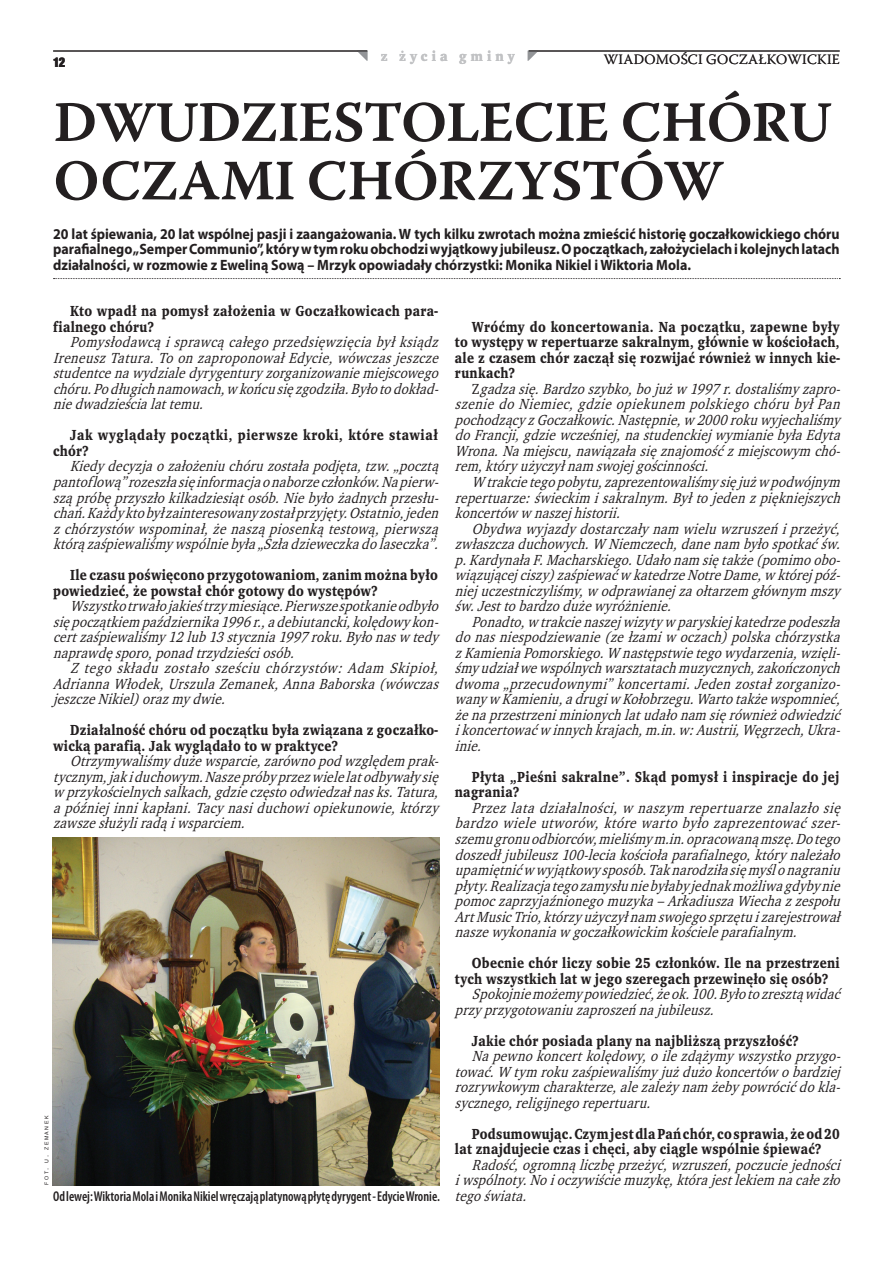
<style>
.page{position:relative;width:893px;height:1263px;background:#fff}
.page>*{position:absolute;margin:0;border:0;box-sizing:border-box;transform-origin:0 0}
.t1{font:57px/58.5px "Warnock Pro Semibold Capt";letter-spacing:-.015em;color:#231f20}
.t2{font:italic 15px/15.5px "Wro Text";letter-spacing:.02em;color:#231f20;text-align:justify;scale:.93 1}
.t3{font:700 15px/15.5px "Wro Text";letter-spacing:.02em;color:#231f20;scale:.93 1}
.t4{font:700 15px/15.6px "Myriad Pro";color:#231f20;text-align:justify;scale:.93 1}
.t5{font:700 15px/15.5px "Wro Text";letter-spacing:.045em;color:#231f20;scale:.93 1}
.t6{font:600 condensed 14.25px "Myriad Pro";color:#231f20;scale:.94 1}
.t7{font:300 14.25px "Warnock Pro";letter-spacing:.02em;color:#231f20}
.t8{font:700 14.25px "Wro Text";letter-spacing:.29em;color:#c1c2c4}
.t9{font:700 14.25px "Wro Head";color:#231f20}
.t10{font:5.25px "Arial";letter-spacing:.285em;color:#231f20}
.s1{font-size:7.5px}
.s2{font-style:normal}
</style>
<div class="page">
<hr style="left:53px;top:51px;width:314px;height:1px;background:#231f20">
<hr style="left:529px;top:51px;width:311px;height:1px;background:#231f20">
<svg style="left:54px;top:278px;width:786px;height:1px"></svg>
<img style="left:52px;top:838px;width:387px;height:347px">
<p class="t9" style="left:53px;top:53px;width:14px">12</p>
<p class="t8" style="left:381px;top:47px;width:135px">z życia gminy</p>
<p class="t7" style="left:604px;top:51px;width:237px">WIADOMOŚCI GOCZAŁKOWICKIE</p>
<h1 class="t1" style="left:53px;top:92px;width:780px;text-indent:567px">CHÓRU<br>OCZAMI CHÓRZYSTÓW</h1>
<p class="t4" style="left:53px;top:225px;width:847px">20 lat śpiewania, 20 lat wspólnej pasji i zaangażowania. W tych kilku zwrotach można zmieścić historię goczałkowickiego chóru parafialnego „Semper Communio”, który w tym roku obchodzi wyjątkowy jubileusz. O początkach, założycielach i kolejnych latach działalności, w rozmowie z Eweliną Sową – Mrzyk opowiadały chórzystki: Monika Nikiel i Wiktoria Mola.</p>
<h1 class="t1" style="left:53px;top:92px;width:38px">DWUDZIESTOLECIE</h1>
<p class="t3" style="left:53px;top:304px;width:415px;text-indent:17px">Kto wpadł na pomysł założenia w Goczałkowicach para&shy;fialnego chóru?</p>
<p class="t2" style="left:53px;top:334px;width:421px;text-indent:17px">Pomysłodawcąisprawcącałegoprzedsięwzięciabyłksiądz IreneuszTatura.ToonzaproponowałEdycie,wówczasjeszcze studentcenawydzialedyrygenturyzorganizowaniemiejscowego chóru.Podługichnamowach,w końcusięzgodziła.Byłotodokład&shy;niedwadzieścialattemu.</p>
<p class="t5" style="left:53px;top:428px;width:415px;text-indent:17px">Jak wyglądały początki, pierwsze kroki, które stawiał chór?</p>
<p class="t2" style="left:53px;top:459px;width:421px;text-indent:17px">Kiedydecyzjaozałożeniuchóruzostałapodjęta,tzw.„pocztą pantoflową”rozeszłasięinformacjaonaborzeczłonków.Napierw&shy;sząpróbęprzyszłokilkadziesiątosób.Niebyłożadnychprzesłu&shy;chań.Każdyktobyłzainteresowanyzostałprzyjęty.Ostatnio,jeden zchórzystów wspominał,żenasząpiosenkątestową,pierwszą którązaśpiewaliśmywspólniebyła„Szładzieweczkadolaseczka”.</p>
<p class="t3" style="left:53px;top:567px;width:415px;text-indent:17px">Ile czasu poświęcono przygotowaniom, zanim można było powiedzieć, że powstał chór gotowy do występów?</p>
<p class="t2" style="left:53px;top:598px;width:421px;text-indent:17px">Wszystkotrwałojakieśtrzymiesiące.Pierwszespotkanieodbyło siępoczątkiem października1996r.,adebiutancki,kolędowykon&shy;certzaśpiewaliśmy12lub13stycznia1997roku.Byłonasw tedy naprawdęsporo,ponadtrzydzieściosób.</p>
<p class="t2" style="left:53px;top:660px;width:421px;text-indent:17px">Z tego składu zostało sześciu chórzystów: Adam Skipioł, AdriannaWłodek,UrszulaZemanek,AnnaBaborska(wówczas jeszczeNikiel)orazmydwie.</p>
<p class="t3" style="left:53px;top:723px;width:415px;text-indent:17px">Działalność chóru od początku była związana z goczałko&shy;wicką parafią. Jak wyglądało to w praktyce?</p>
<p class="t2" style="left:53px;top:753px;width:421px;text-indent:17px">Otrzymywaliśmydużewsparcie,zarównopodwzględem prak&shy;tycznym,jakiduchowym.Naszepróbyprzezwielelatodbywałysię w przykościelnychsalkach,gdzieczęstoodwiedzałnasks.Tatura, apóźniej innikapłani.Tacynasiduchowiopiekunowie,którzy zawszesłużyliradąiwsparciem.</p>
<p class="t10" style="left:43px;top:1185px;width:71px;rotate:-90deg">fot<span class="s1">.</span> u<span class="s1">.</span> zemanek</p>
<p class="t6" style="left:53px;top:1187px;width:413px">Od lewej: Wiktoria Mola i Monika Nikiel wręczają platynową płytę dyrygent - Edycie Wronie.</p>
<p class="t3" style="left:455px;top:319px;width:415px;text-align:justify;text-indent:17px">Wróćmy do koncertowania. Na początku, zapewne były to występy w repertuarze sakralnym, głównie w kościołach, ale z czasem chór zaczął się rozwijać również w innych kie&shy;runkach?</p>
<p class="t2" style="left:455px;top:381px;width:421px;text-indent:17px"><span class="s2">Z</span> gadzasię.Bardzoszybko,bojużw 1997r.dostaliśmyzapro&shy;szenie doNiemiec,gdzieopiekunem polskiegochórubyłPan pochodzącyzGoczałkowic.Następnie,w 2000rokuwyjechaliśmy doFrancji,gdziewcześniej,nastudenckiej wymianiebyłaEdyta Wrona.Namiejscu,nawiązałasięznajomośćzmiejscowym chó&shy;rem,któryużyczyłnam swojej gościnności.</p>
<p class="t2" style="left:455px;top:474px;width:421px;text-indent:17px">W trakcietegopobytu,zaprezentowaliśmysięjużw podwójnym repertuarze:świeckim isakralnym.Byłtojedenzpiękniejszych koncertów w naszej historii.</p>
<p class="t2" style="left:455px;top:521px;width:421px;text-indent:17px">Obydwawyjazdydostarczałynam wieluwzruszeńiprzeżyć, zwłaszczaduchowych.W Niemczech,danenam byłospotkaćśw. p.KardynałaF.Macharskiego.Udałonam siętakże(pomimoobo&shy;wiązującej ciszy)zaśpiewaćw katedrzeNotreDame,w której póź&shy;niej uczestniczyliśmy,w odprawianej zaołtarzem głównym mszy św.Jesttobardzodużewyróżnienie.</p>
<p class="t2" style="left:455px;top:614px;width:421px;text-indent:17px">Ponadto,w trakcienaszej wizytyw paryskiej katedrzepodeszła donasniespodziewanie(zełzamiw oczach)polskachórzystka zKamieniaPomorskiego.W następstwietegowydarzenia,wzięli&shy;śmyudziałwewspólnychwarsztatachmuzycznych,zakończonych dwoma„przecudownymi”koncertami.Jedenzostałzorganizo&shy;wanyw Kamieniu,adrugiw Kołobrzegu.Wartotakżewspomnieć, żenaprzestrzeniminionychlatudałonam sięrównieżodwiedzić ikoncertowaćw innychkrajach,m.in.w:Austrii,Węgrzech,Ukra&shy;inie.</p>
<p class="t3" style="left:455px;top:769px;width:415px;text-indent:17px">Płyta „Pieśni sakralne”. Skąd pomysł i inspiracje do jej nagrania?</p>
<p class="t2" style="left:455px;top:800px;width:421px;text-indent:17px">Przezlatadziałalności,w naszym repertuarzeznalazłosię bardzowieleutworów,którewartobyłozaprezentowaćszer&shy;szemugronuodbiorców,mieliśmym.in.opracowanąmszę.Dotego doszedłjubileusz100-leciakościołaparafialnego,którynależało upamiętnićw wyjątkowysposób.Taknarodziłasięmyślonagraniu płyty.Realizacjategozamysłuniebyłabyjednakmożliwagdybynie pomoczaprzyjaźnionegomuzyka–ArkadiuszaWiechazzespołu ArtMusicTrio,którzyużyczyłnam swojegosprzętuizarejestrował naszewykonaniaw goczałkowickim kościeleparafialnym.</p>
<p class="t3" style="left:455px;top:955px;width:415px;text-indent:17px">Obecnie chór liczy sobie 25 członków. Ile na przestrzeni tych wszystkich lat w jego szeregach przewinęło się osób?</p>
<p class="t2" style="left:455px;top:986px;width:421px;text-indent:17px">Spokojniemożemypowiedzieć,żeok.100.Byłotozresztąwidać przyprzygotowaniuzaproszeńnajubileusz.</p>
<p class="t3" style="left:472px;top:1033px;width:353px">Jakie chór posiada plany na najbliższą przyszłość?</p>
<p class="t2" style="left:455px;top:1048px;width:421px;text-align:left;text-indent:17px">Napewnokoncertkolędowy,oilezdążymywszystkoprzygo&shy;tować.W tym rokuzaśpiewaliśmyjużdużokoncertów obardziej rozrywkowym charakterze,alezależynam żebypowrócićdokla&shy;sycznego,religijnegorepertuaru.</p>
<p class="t3" style="left:455px;top:1126px;width:415px;text-indent:17px">Podsumowując. Czym jest dla Pań chór, co sprawia, że od 20 lat znajdujecie czas i chęci, aby ciągle wspólnie śpiewać?</p>
<p class="t2" style="left:455px;top:1157px;width:421px;text-indent:17px">Radość,ogromnąliczbęprzeżyć,wzruszeń,poczuciejedności iwspólnoty.Noioczywiściemuzykę,którajestlekiem nacałezło tegoświata.</p>
</div>
